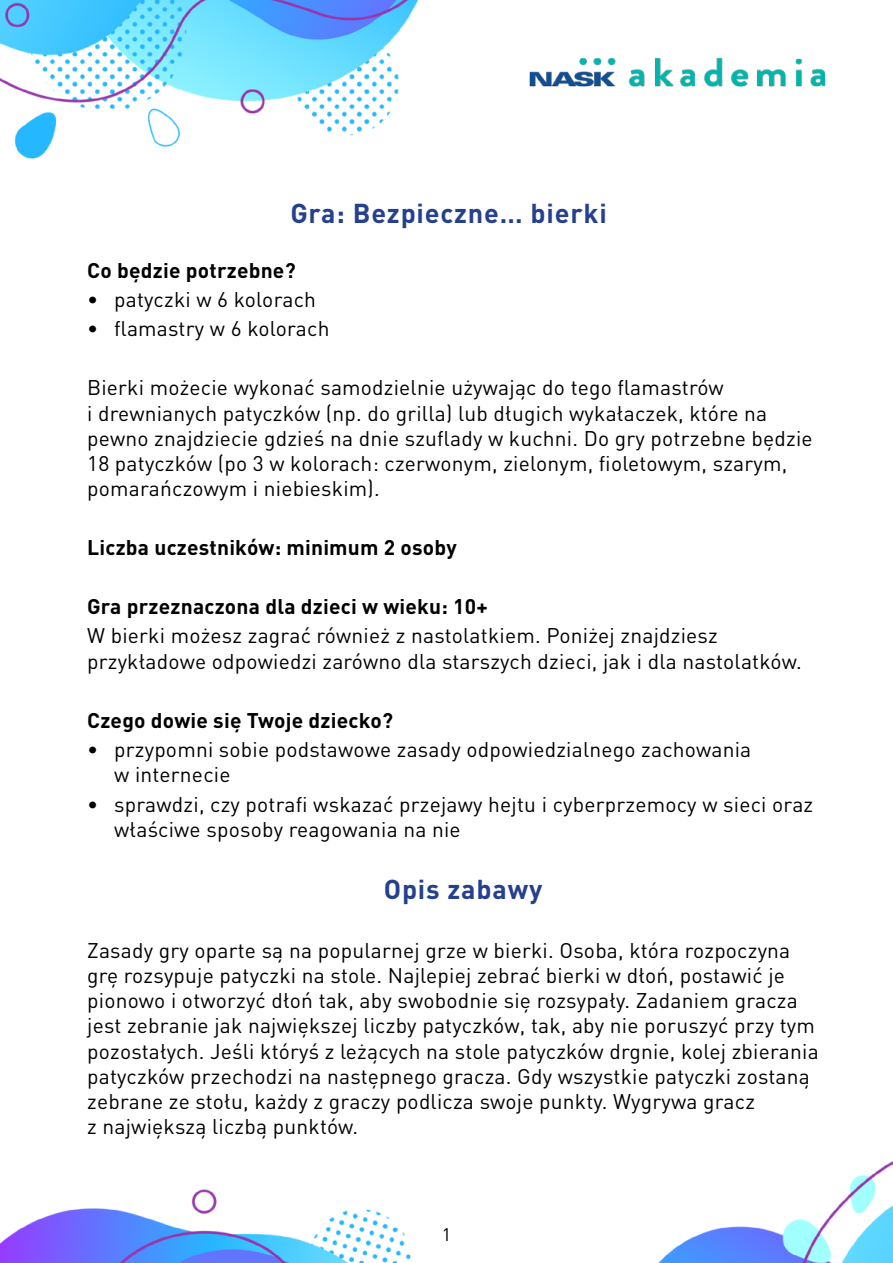
<style>
.page{position:relative;width:893px;height:1263px;background:#fff}
.page>*{position:absolute;margin:0;border:0;box-sizing:border-box;transform-origin:0 0}
.t1{font:700 27px "DIN Pro";letter-spacing:.03em;color:#25408f}
.t2{font:21px/25.2px "DIN Pro";letter-spacing:.01em;color:#000}
.t3{font:700 21px "DIN Pro";letter-spacing:.01em;color:#000}
.t4{font:18px "DIN Pro";color:#000}
</style>
<div class="page">
<img style="left:0;top:0;width:893px;height:1263px">
<p class="t1" style="left:290px;top:194px;width:318px">Gra: Bezpieczne… bierki</p>
<p class="t3" style="left:87px;top:256px;width:210px">Co będzie potrzebne?</p>
<p class="t2" style="left:87px;top:286px;width:230px">• patyczki w 6 kolorach</p>
<p class="t2" style="left:87px;top:315px;width:244px">• flamastry w 6 kolorach</p>
<p class="t2" style="left:87px;top:374px;width:727px">Bierki możecie wykonać samodzielnie używając do tego flamastrów<br>i drewnianych patyczków (np. do grilla) lub długich wykałaczek, które na pewno znajdziecie gdzieś na dnie szuflady w kuchni. Do gry potrzebne będzie 18 patyczków (po 3 w kolorach: czerwonym, zielonym, fioletowym, szarym, pomarańczowym i niebieskim).</p>
<p class="t3" style="left:87px;top:533px;width:371px">Liczba uczestników: minimum 2 osoby</p>
<p class="t3" style="left:87px;top:592px;width:402px">Gra przeznaczona dla dzieci w wieku: 10+</p>
<p class="t2" style="left:87px;top:622px;width:716px">W bierki możesz zagrać również z nastolatkiem. Poniżej znajdziesz przykładowe odpowiedzi zarówno dla starszych dzieci, jak i dla nastolatków.</p>
<p class="t3" style="left:87px;top:706px;width:308px">Czego dowie się Twoje dziecko?</p>
<p class="t2" style="left:114px;top:736px;width:639px;text-indent:-27px">• przypomni sobie podstawowe zasady odpowiedzialnego zachowania w internecie</p>
<p class="t2" style="left:114px;top:791px;width:700px;text-indent:-27px">• sprawdzi, czy potrafi wskazać przejawy hejtu i cyberprzemocy w sieci oraz właściwe sposoby reagowania na nie</p>
<p class="t1" style="left:384px;top:871px;width:160px">Opis zabawy</p>
<p class="t2" style="left:87px;top:937px;width:733px">Zasady gry oparte są na popularnej grze w bierki. Osoba, która rozpoczyna grę rozsypuje patyczki na stole. Najlepiej zebrać bierki w dłoń, postawić je pionowo i otworzyć dłoń tak, aby swobodnie się rozsypały. Zadaniem gracza jest zebranie jak największej liczby patyczków, tak, aby nie poruszyć przy tym pozostałych. Jeśli któryś z leżących na stole patyczków drgnie, kolej zbierania patyczków przechodzi na następnego gracza. Gdy wszystkie patyczki zostaną zebrane ze stołu, każdy z graczy podlicza swoje punkty. Wygrywa gracz<br>z największą liczbą punktów.</p>
<p class="t4" style="left:442px;top:1222px;width:11px">1</p>
</div>
